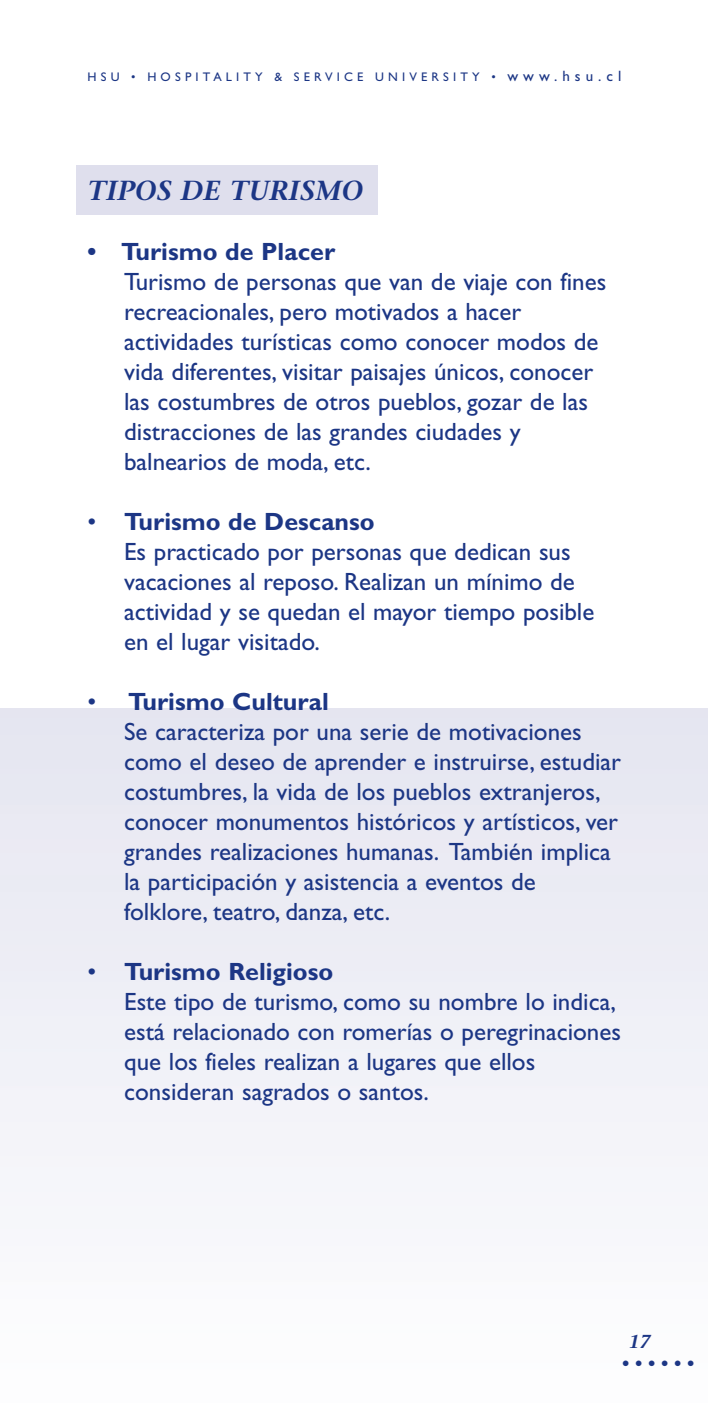
<style>
.page{position:relative;width:709px;height:1418px;background:#fff}
.page>*{position:absolute;margin:0;border:0;box-sizing:border-box;transform-origin:0 0}
.t1{font:italic 600 27.5px "Stone Serif";color:#1c3685}
.t2{font:25px/30px "Gill Sans";color:#1c3685}
.t3{font:700 25px "Gill Sans";color:#1c3685}
.t4{font:22.5px "Gill Sans";color:#1c3685}
.t5{font:italic 600 18.75px "Stone Serif";color:#1c3685}
.t6{font:12.5px "Gill Sans";letter-spacing:.335em;color:#1c3685}
.s1{font-size:15px}
.s2{font-weight:700}
</style>
<div class="page">
<div style="left:76px;top:165px;width:302px;height:50px;background:#dfdfed"></div>
<div style="left:0;top:709px;width:708px;height:708px;background:#f1f2f8"></div>
<p class="t6" style="left:88px;top:69px;width:535px">HSU • HOSPITALITY &amp; SERVICE UNIVERSITY • <span class="s1">www.hsu.cl</span></p>
<p class="t1" style="left:88px;top:174px;width:277px">TIPOS DE TURISMO</p>
<p class="t3" style="left:88px;top:236px;width:249px">• Turismo de Placer</p>
<p class="t2" style="left:124px;top:266px;width:483px">Turismo de personas que van de viaje con fines recreacionales, pero motivados a hacer actividades turísticas como conocer modos de vida diferentes, visitar paisajes únicos, conocer las costumbres de otros pueblos, gozar de las distracciones de las grandes ciudades y balnearios de moda, etc.</p>
<p class="t2" style="left:124px;top:506px;width:472px;text-indent:-37px">• <span class="s2">Turismo de Descanso<br></span>Es practicado por personas que dedican sus vacaciones al reposo. Realizan un mínimo de actividad y se quedan el mayor tiempo posible en el lugar visitado.</p>
<p class="t2" style="left:124px;top:686px;width:498px;text-indent:-37px">• <span class="s2">Turismo Cultural<br></span>Se caracteriza por una serie de motivaciones como el deseo de aprender e instruirse, estudiar costumbres, la vida de los pueblos extranjeros, conocer monumentos históricos y artísticos, ver grandes realizaciones humanas. También implica la participación y asistencia a eventos de folklore, teatro, danza, etc.</p>
<p class="t2" style="left:124px;top:956px;width:498px;text-indent:-37px">• <span class="s2">Turismo Religioso<br></span>Este tipo de turismo, como su nombre lo indica, está relacionado con romerías o peregrinaciones que los fieles realizan a lugares que ellos consideran sagrados o santos.</p>
<p class="t5" style="left:628px;top:1329px;width:24px">17</p>
<p class="t4" style="left:621px;top:1349px;width:75px">••••••</p>
</div>
